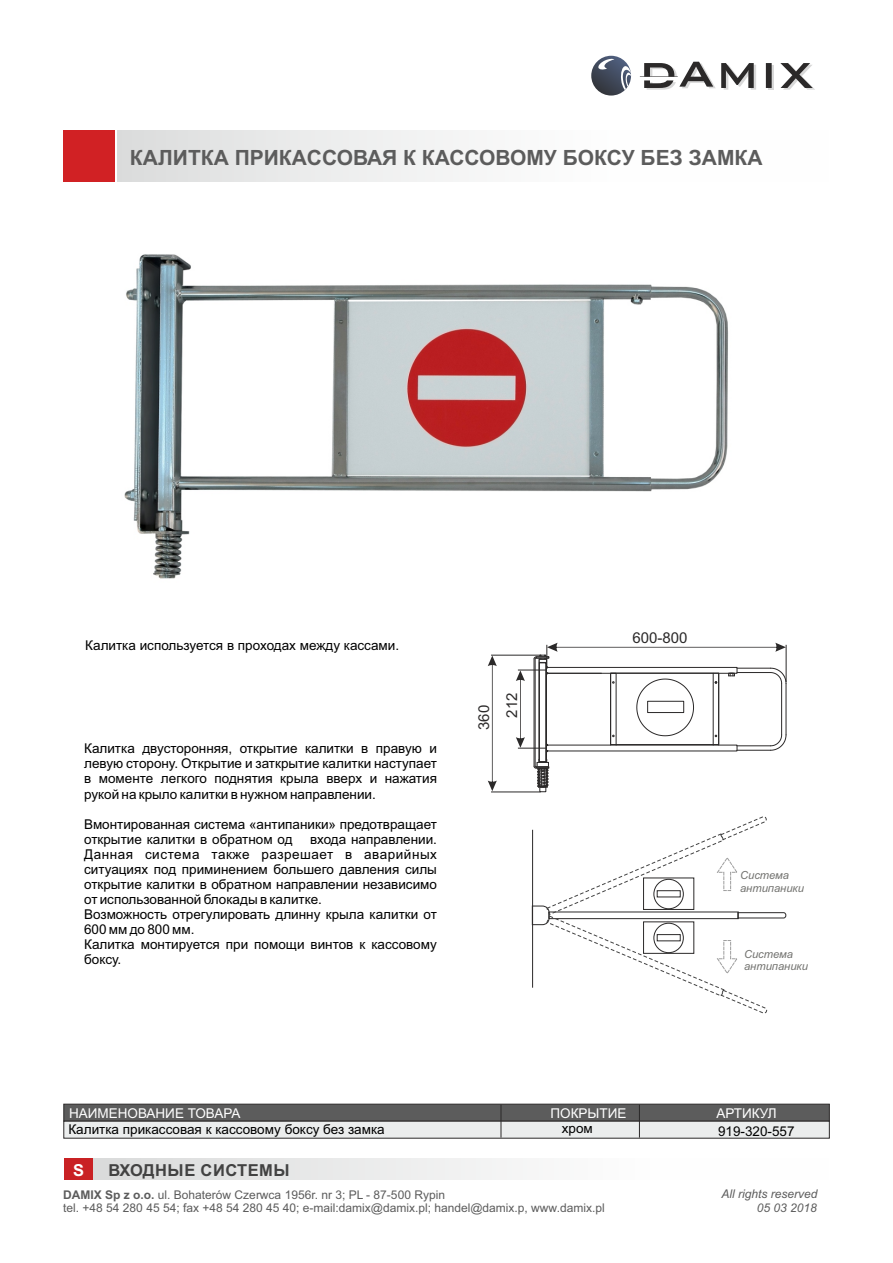
<style>
.page{position:relative;width:893px;height:1263px;background:#fff}
.page>*{position:absolute;margin:0;border:0;box-sizing:border-box;transform-origin:0 0}
.t1{font:700 21px "Arial";color:#5c5c5c}
.t2{font:700 16.5px "Arial";letter-spacing:.035em;color:#424242}
.t3{font:700 16.5px "Arial";color:#fff}
.t4{font:15px/27.8px "Arial";color:#2b2929}
.t5{font:13.5px/15.1px "Arial";color:#000}
.t6{font:13.5px "Arial";color:#fff}
.t7{font:12px "Arial";color:#5c5c5c}
.t8{font:italic 12px "Arial";color:#5c5c5c}
.t9{font:italic 11.1px/12.5px "Arial";color:#737370}
.s1{font-weight:700}
</style>
<div class="page">
<img style="left:124px;top:254px;width:604px;height:325px">
<svg style="left:516px;top:643px;width:271px;height:149px"></svg>
<hr style="left:491px;top:655px;width:50px;height:1px;background:#2b2929">
<hr style="left:491px;top:791px;width:50px;height:1px;background:#2b2929">
<svg style="left:488px;top:655px;width:9px;height:136px"></svg>
<svg style="left:532px;top:816px;width:255px;height:197px"></svg>
<svg style="left:640px;top:62px;width:175px;height:28px"></svg>
<svg style="left:591px;top:56px;width:40px;height:40px"></svg>
<svg style="left:598px;top:58px;width:33px;height:32px"></svg>
<div style="left:118px;top:130px;width:711px;height:51px;background:linear-gradient(to right,#e0e1e1,#fff)"></div>
<div style="left:64px;top:130px;width:51px;height:51px;background:#d12124"></div>
<div style="left:93px;top:1158px;width:735px;height:22px;background:linear-gradient(to right,#dbdcdc,#fff)"></div>
<div style="left:64px;top:1158px;width:28px;height:22px;background:#c92124"></div>
<svg style="left:63px;top:1103px;width:767px;height:36px;background:#9a9b9b"></svg>
<hr style="left:501px;top:1105px;width:1px;height:32px;background:#2b2929">
<hr style="left:639px;top:1105px;width:1px;height:32px;background:#2b2929">
<h1 class="t1" style="left:130px;top:150px;width:634px">КАЛИТКА ПРИКАCСОВАЯ К КАССОВОМУ БОКСУ БЕЗ ЗАМКА</h1>
<p class="t5" style="left:85px;top:639px;width:315px">Калитка используется в проходах между кассами.</p>
<p class="t5" style="left:84px;top:742px;width:354px;text-align:justify">Калитка двусторонняя, открытие калитки в правую и левую сторону. Открытие и заткрытие калитки наступает в моменте легкого поднятия крыла вверх и нажатия рукой на крыло калитки в нужном направлении.</p>
<p class="t5" style="left:84px;top:818px;width:354px">Вмонтированная система «антипаники» предотвращает открытие калитки в обратном од</p>
<p class="t5" style="left:84px;top:833px;width:354px;text-indent:226px">входа направлении.<br>Данная система также разрешает в аварийных ситуациях под приминением большего давления силы открытие калитки в обратном направлении независимо от использованной блокады в калитке.<br>Возможность отрегулировать длинну крыла калитки от 600 мм до 800 мм.<br>Калитка монтируется при помощи винтов к кассовому боксу.</p>
<p class="t4" style="left:472px;top:717px;width:27px;text-indent:-12px;rotate:-90deg">360<br>212</p>
<p class="t4" style="left:632px;top:625px;width:57px">600-800</p>
<p class="t9" style="left:740px;top:870px;width:65px">Система антипаники</p>
<p class="t9" style="left:744px;top:949px;width:65px">Система антипаники</p>
<p class="t6" style="left:69px;top:1108px;width:173px">НАИМЕНОВАНИЕ ТОВАРА</p>
<p class="t6" style="left:550px;top:1108px;width:77px">ПОКРЫТИЕ</p>
<p class="t5" style="left:68px;top:1123px;width:318px">Калитка прикассовая к кассовому боксу без замка</p>
<p class="t5" style="left:562px;top:1122px;width:33px">хром</p>
<p class="t3" style="left:73px;top:1164px;width:13px">S</p>
<p class="t2" style="left:108px;top:1164px;width:183px">ВХОДНЫЕ СИСТЕМЫ</p>
<p class="t6" style="left:716px;top:1108px;width:62px">АРТИКУЛ</p>
<p class="t5" style="left:718px;top:1124px;width:78px">919-320-557</p>
<p class="t7" style="left:63px;top:1190px;width:383px"><span class="s1">DAMIX Sp z o.o.</span> ul. Bohaterów Czerwca 1956r. nr 3; PL - 87-500 Rypin</p>
<p class="t8" style="left:721px;top:1189px;width:98px">All rights reserved</p>
<p class="t7" style="left:63px;top:1203px;width:543px">tel. +48 54 280 45 54; fax +48 54 280 45 40; e-mail:damix@damix.pl; handel@damix.p, www.damix.pl</p>
<p class="t8" style="left:757px;top:1203px;width:62px">05 03 2018</p>
</div>
